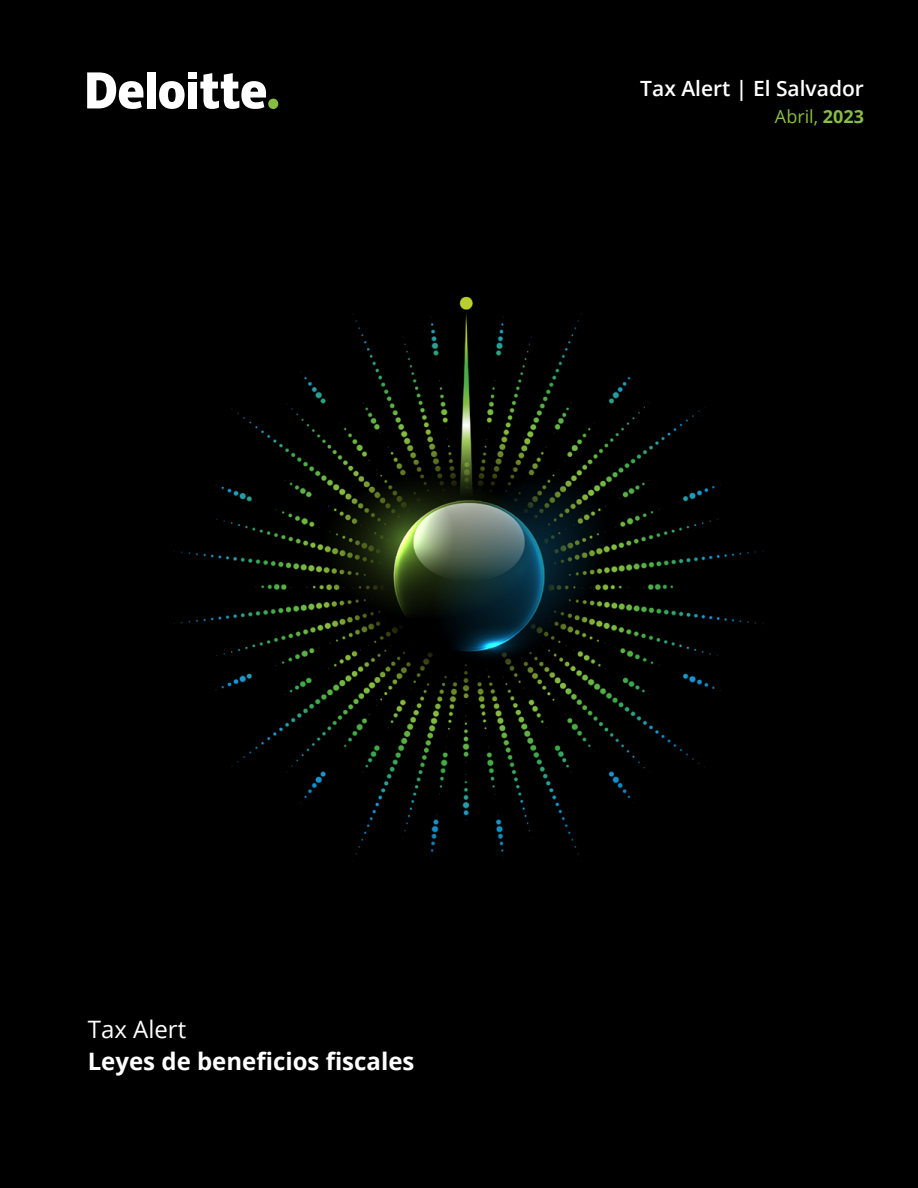
<style>
.page{position:relative;width:918px;height:1188px;background:#000}
.page>*{position:absolute;margin:0;border:0;box-sizing:border-box;transform-origin:0 0}
.t1{font:700 24px "Open Sans";color:#fff}
.t2{font:24px "Open Sans";color:#fff}
.t3{font:600 21px "Open Sans";color:#fff}
.t4{font:18px "Open Sans";color:#89be40}
.s1{font-weight:700}
</style>
<div class="page">
<div style="left:268px;top:99px;width:10px;height:10px;background:#87bd40;border-radius:50%"></div>
<div style="left:147px;top:72px;width:9px;height:36px;background:#fff"></div>
<svg style="left:159px;top:81px;width:26px;height:28px"></svg>
<div style="left:188px;top:82px;width:9px;height:26px;background:#fff"></div>
<div style="left:188px;top:72px;width:9px;height:6px;background:#fff"></div>
<svg style="left:200px;top:73px;width:66px;height:36px"></svg>
<svg style="left:87px;top:72px;width:56px;height:37px"></svg>
<img style="left:159px;top:265px;width:617px;height:616px">
<p class="t3" style="left:640px;top:74px;width:225px">Tax Alert | El Salvador</p>
<p class="t4" style="left:775px;top:104px;width:91px">Abril, <span class="s1">2023</span></p>
<p class="t2" style="left:88px;top:1013px;width:100px">Tax Alert</p>
<p class="t1" style="left:88px;top:1044px;width:328px">Leyes de beneficios fiscales</p>
</div>
